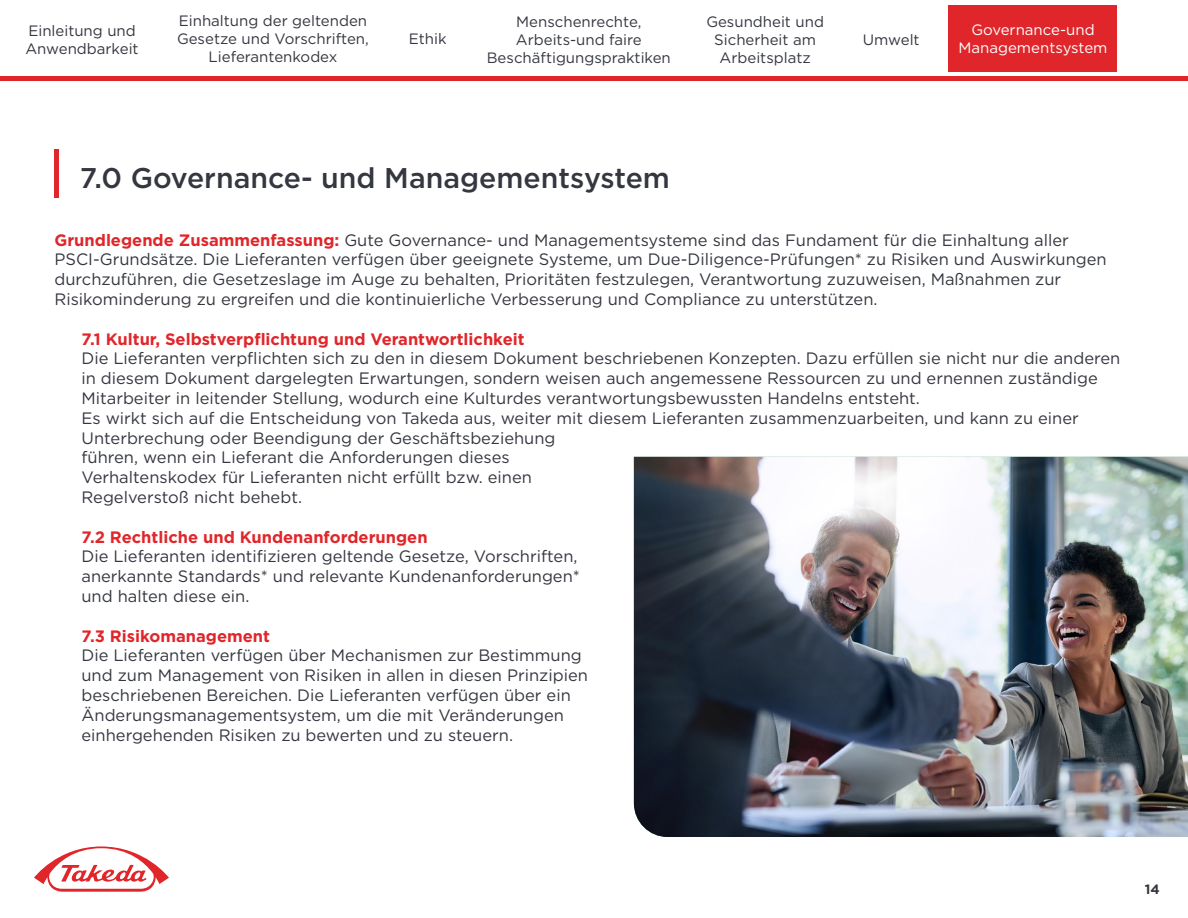
<style>
.page{position:relative;width:1188px;height:918px;background:#fff}
.page>*{position:absolute;margin:0;border:0;box-sizing:border-box;transform-origin:0 0}
.t1{font:500 28.5px "Gotham";color:#34373f}
.t2{font:16.5px/19.8px "Gotham";color:#34373f}
.t3{font:700 16.5px "Gotham";color:#e0262a}
.t4{font:15px/18px "Gotham";color:#34373f;text-align:center}
.t5{font:15px/18px "Gotham";color:#fff;text-align:center}
.t6{font:700 13.5px "Gotham";color:#34373f}
.s1{font-weight:700;color:#e0262a}
</style>
<div class="page">
<div style="left:948px;top:5px;width:169px;height:67px;background:#e0262a"></div>
<svg style="left:34px;top:846px;width:135px;height:46px"></svg>
<hr style="left:0;top:77px;width:1188px;height:4px;background:#e0262a">
<div style="left:54px;top:150px;width:5px;height:48px;background:#e0262a"></div>
<img style="left:634px;top:457px;width:554px;height:380px">
<p class="t4" style="left:25px;top:21px;width:115px;text-align:left">Einleitung und<br>Anwendbarkeit</p>
<p class="t4" style="left:177px;top:11px;width:193px">Einhaltung der geltenden<br>Gesetze und Vorschriften,<br>Lieferantenkodex</p>
<p class="t4" style="left:409px;top:29px;width:39px">Ethik</p>
<p class="t4" style="left:487px;top:13px;width:186px">Menschenrechte,<br>Arbeits-und faire<br>Beschäftigungspraktiken</p>
<p class="t4" style="left:706px;top:12px;width:119px">Gesundheit und<br>Sicherheit am<br>Arbeitsplatz</p>
<h1 class="t1" style="left:80px;top:159px;width:592px">7.0 Governance- und Managementsystem</h1>
<p class="t4" style="left:863px;top:30px;width:58px">Umwelt</p>
<p class="t5" style="left:959px;top:20px;width:151px">Governance-und<br>Managementsystem</p>
<p class="t2" style="left:54px;top:230px;width:1054px"><span class="s1">Grundlegende Zusammenfassung:</span> Gute Governance- und Managementsysteme sind das Fundament für die Einhaltung aller PSCI-Grundsätze. Die Lieferanten verfügen über geeignete Systeme, um Due-Diligence-Prüfungen* zu Risiken und Auswirkungen durchzuführen, die Gesetzeslage im Auge zu behalten, Prioritäten festzulegen, Verantwortung zuzuweisen, Maßnahmen zur Risikominderung zu ergreifen und die kontinuierliche Verbesserung und Compliance zu unterstützen.</p>
<p class="t3" style="left:81px;top:328px;width:445px">7.1 Kultur, Selbstverpflichtung und Verantwortlichkeit</p>
<p class="t2" style="left:81px;top:348px;width:1040px">Die Lieferanten verpflichten sich zu den in diesem Dokument beschriebenen Konzepten. Dazu erfüllen sie nicht nur die anderen in diesem Dokument dargelegten Erwartungen, sondern weisen auch angemessene Ressourcen zu und ernennen zuständige Mitarbeiter in leitender Stellung, wodurch eine Kulturdes verantwortungsbewussten Handelns entsteht.<br>Es wirkt sich auf die Entscheidung von Takeda aus, weiter mit diesem Lieferanten zusammenzuarbeiten, und kann zu einer Unterbrechung oder Beendigung der Geschäftsbeziehung<br>führen, wenn ein Lieferant die Anforderungen dieses<br>Verhaltenskodex für Lieferanten nicht erfüllt bzw. einen<br>Regelverstoß nicht behebt.</p>
<p class="t3" style="left:81px;top:526px;width:348px">7.2 Rechtliche und Kundenanforderungen</p>
<p class="t2" style="left:81px;top:546px;width:500px">Die Lieferanten identifizieren geltende Gesetze, Vorschriften, anerkannte Standards* und relevante Kundenanforderungen* und halten diese ein.</p>
<p class="t3" style="left:81px;top:625px;width:190px">7.3 Risikomanagement</p>
<p class="t2" style="left:81px;top:645px;width:508px">Die Lieferanten verfügen über Mechanismen zur Bestimmung und zum Management von Risiken in allen in diesen Prinzipien beschriebenen Bereichen. Die Lieferanten verfügen über ein Änderungsmanagementsystem, um die mit Veränderungen einhergehenden Risiken zu bewerten und zu steuern.</p>
<p class="t6" style="left:1145px;top:880px;width:16px">14</p>
</div>
